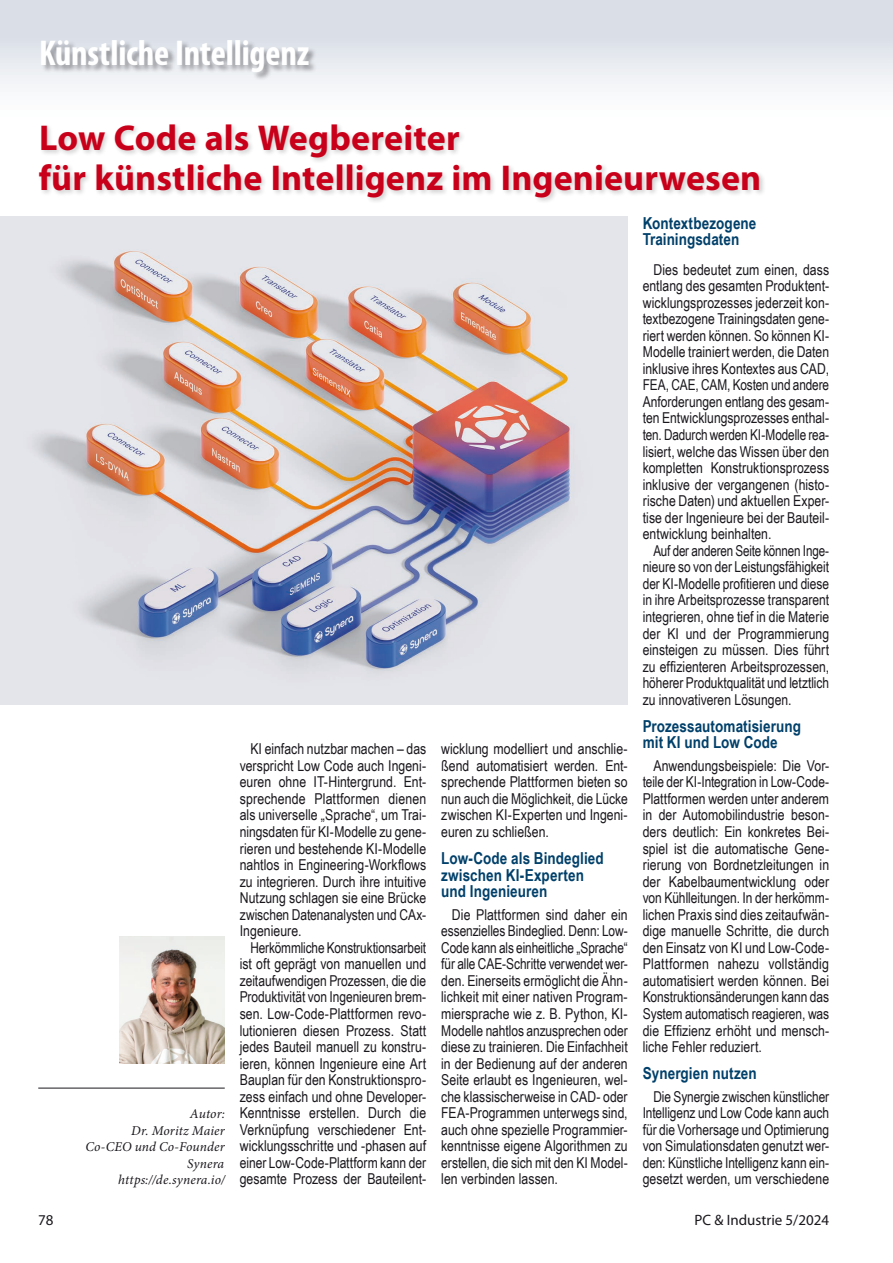
<style>
.page{position:relative;width:893px;height:1263px;background:#fff}
.page>*{position:absolute;margin:0;border:0;box-sizing:border-box;transform-origin:0 0}
.t1{font:700 36px/39.6px "Myriad Pro";letter-spacing:.005em;color:#c90019}
.t2{font:700 condensed 36px "Myriad Pro";letter-spacing:-.005em;color:#fff}
.t3{font:700 16.5px/16.5px "Arial Narrow";letter-spacing:.005em;color:#00406a}
.t4{font:15px/16.5px "Arial Narrow";color:#1a171c;text-align:justify}
.t5{font:15px/16.5px "Arial Narrow";color:#1a171c;text-align:justify;scale:.96 1}
.t6{font:15px/16.5px "Arial Narrow";color:#1a171c;text-align:justify;scale:.95 1}
.t7{font:15px "Myriad Pro";color:#1a171c}
.t8{font:italic 13.5px/16.5px "Minion Pro";letter-spacing:.01em;color:#1a171c;text-align:right}
</style>
<div class="page">
<div style="left:0;top:0;width:893px;height:128px;background:linear-gradient(to bottom,#d2d8e2,#fff)"></div>
<hr style="left:38px;top:1088px;width:187px;height:1px;background:#1a171c">
<div style="left:41px;top:40px;width:276px;height:41px;background:#1a171c;opacity:.4"></div>
<div style="left:37px;top:123px;width:729px;height:81px;background:#1a171c;opacity:.2"></div>
<img style="left:119px;top:936px;width:106px;height:127px">
<img style="left:0;top:217px;width:628px;height:488px">
<h1 class="t2" style="left:39px;top:30px;width:272px">Künstliche Intelligenz</h1>
<h1 class="t1" style="left:39px;top:117px;width:724px">Low Code als Wegbereiter<br>für künstliche Intelligenz im Ingenieurwesen</h1>
<p class="t8" style="left:86px;top:1106px;width:141px">Autor:<br>Dr. Moritz Maier<br>Co-CEO und Co-Founder<br>Synera https://de.synera.io/</p>
<p class="t4" style="left:240px;top:740px;width:188px;text-indent:11px">KI einfach nutzbar machen – das verspricht Low Code auch Ingeni&shy;euren ohne IT-Hintergrund. Ent&shy;sprechende Plattformen dienen als universelle „Sprache“, um Trai&shy;ningsdaten für KI-Modelle zu gene&shy;rieren und bestehende KI-Modelle nahtlos in Engineering-Workflows zu integrieren. Durch ihre intuitive Nutzung schlagen sie eine Brücke zwischen Datenanalysten und CAx-Ingenieure.</p>
<p class="t5" style="left:240px;top:939px;width:196px;text-indent:11px">Herkömmliche Konstruktionsarbeit ist oft geprägt von manuellen und zeitaufwendigen Prozessen, die die Produktivität von Ingenieuren brem&shy;sen. Low-Code-Plattformen revo&shy;lutionieren diesen Prozess. Statt jedes Bauteil manuell zu konstru&shy;ieren, können Ingenieure eine Art Bauplan für den Konstruktionspro&shy;zess einfach und ohne Developer-Kenntnisse erstellen. Durch die Verknüpfung verschiedener Ent&shy;wicklungsschritte und -phasen auf einer Low-Code-Plattform kann der gesamte Prozess der Bauteilent-</p>
<p class="t4" style="left:441px;top:740px;width:188px">wicklung modelliert und anschlie&shy;ßend automatisiert werden. Ent&shy;sprechende Plattformen bieten so nun auch die Möglichkeit, die Lücke zwischen KI-Experten und Ingeni&shy;euren zu schließen.</p>
<p class="t3" style="left:441px;top:849px;width:164px">Low-Code als Bindeglied zwischen KI-Experten und Ingenieuren</p>
<p class="t4" style="left:441px;top:906px;width:188px;text-indent:11px">Die Plattformen sind daher ein essenzielles Bindeglied. Denn: Low-Code kann als einheitliche „Sprache“ für alle CAE-Schritte verwendet wer&shy;den. Einerseits ermöglicht die Ähn&shy;lichkeit mit einer nativen Program&shy;miersprache wie z. B. Python, KI-Modelle nahtlos anzusprechen oder diese zu trainieren. Die Einfachheit in der Bedienung auf der anderen Seite erlaubt es Ingenieuren, wel&shy;che klassischerweise in CAD- oder FEA-Programmen unterwegs sind, auch ohne spezielle Programmier&shy;kenntnisse eigene Algorithmen zu erstellen, die sich mit den KI Model&shy;len verbinden lassen.</p>
<p class="t3" style="left:643px;top:214px;width:115px">Kontextbezogene<br>Trainingsdaten</p>
<p class="t4" style="left:643px;top:260px;width:188px;text-indent:11px">Dies bedeutet zum einen, dass entlang des gesamten Produktent&shy;wicklungsprozesses jederzeit kon&shy;textbezogene Trainingsdaten gene&shy;riert werden können. So können KI-Modelle trainiert werden, die Daten inklusive ihres Kontextes aus CAD, FEA, CAE, CAM, Kosten und andere Anforderungen entlang des gesam&shy;ten Entwicklungsprozesses enthal&shy;ten. Dadurch werden KI-Modelle rea&shy;lisiert, welche das Wissen über den kompletten Konstruktionsprozess inklusive der vergangenen (histo&shy;rische Daten) und aktuellen Exper&shy;tise der Ingenieure bei der Bauteil&shy;entwicklung beinhalten.</p>
<p class="t6" style="left:643px;top:542px;width:198px;text-indent:11px">Auf der anderen Seite können Inge&shy;nieure so von der Leistungsfähigkeit der KI-Modelle profitieren und diese in ihre Arbeitsprozesse transparent integrieren, ohne tief in die Materie der KI und der Programmierung einsteigen zu müssen. Dies führt zu effizienteren Arbeitsprozessen, höherer Produktqualität und letztlich zu innovativeren Lösungen.</p>
<p class="t3" style="left:643px;top:717px;width:160px">Prozessautomatisierung mit KI und Low Code</p>
<p class="t4" style="left:643px;top:757px;width:188px;text-indent:11px">Anwendungsbeispiele: Die Vor&shy;teile der KI-Integration in Low-Code-Plattformen werden unter anderem in der Automobilindustrie beson&shy;ders deutlich: Ein konkretes Bei&shy;spiel ist die automatische Gene&shy;rierung von Bordnetzleitungen in der Kabelbaumentwicklung oder von Kühlleitungen. In der herkömm&shy;lichen Praxis sind dies zeitaufwän&shy;dige manuelle Schritte, die durch den Einsatz von KI und Low-Code-Plattformen nahezu vollständig automatisiert werden können. Bei Konstruktionsänderungen kann das System automatisch reagieren, was die Effizienz erhöht und mensch&shy;liche Fehler reduziert.</p>
<p class="t3" style="left:643px;top:1064px;width:115px">Synergien nutzen</p>
<p class="t4" style="left:643px;top:1087px;width:188px;text-indent:11px">Die Synergie zwischen künstlicher Intelligenz und Low Code kann auch für die Vorhersage und Optimierung von Simulationsdaten genutzt wer&shy;den: Künstliche Intelligenz kann ein&shy;gesetzt werden, um verschiedene</p>
<p class="t7" style="left:38px;top:1210px;width:17px">78</p>
<p class="t7" style="left:694px;top:1210px;width:136px">PC &amp; Industrie 5/2024</p>
</div>
